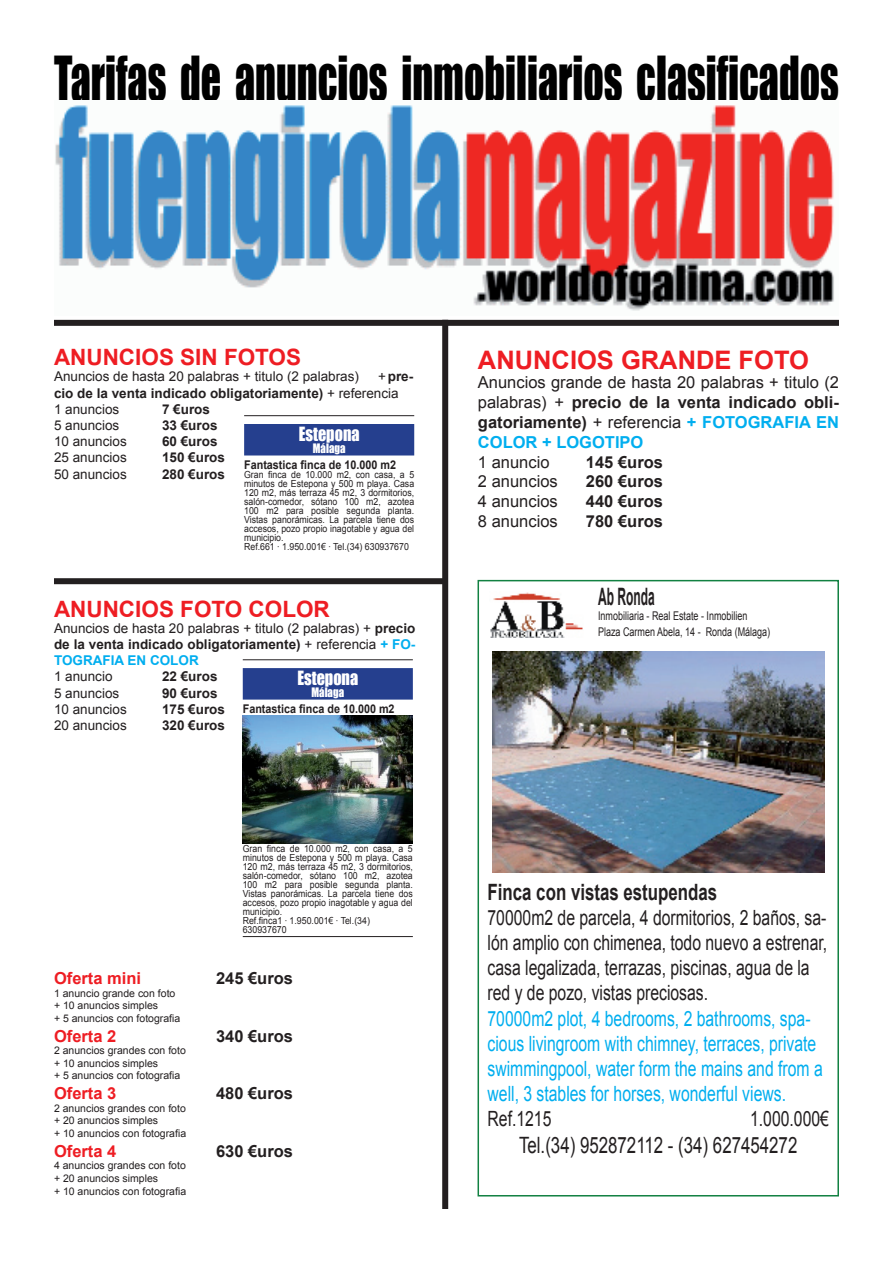
<style>
.page{position:relative;width:893px;height:1263px;background:#fff}
.page>*{position:absolute;margin:0;border:0;box-sizing:border-box;transform-origin:0 0}
.t1{font:57px "Impact";color:#000;scale:.7 1}
.t2{font:700 25.5px "Arial";color:#ee1d23}
.t3{font:700 24px "Arial";color:#231f20;scale:.5 1}
.t4{font:700 22.5px "Arial";color:#ee1d23}
.t5{font:22.5px "Arial";color:#231f20;scale:.75 1}
.t6{font:700 22.5px "Arial";color:#231f20;scale:.75 1}
.t7{font:21px/25.2px "Arial";color:#231f20;scale:.75 1}
.t8{font:21px/25.2px "Arial";color:#00aeef;scale:.75 1}
.t9{font:18px "Impact";color:#fff;scale:.9 1}
.t10{font:16.5px/19.8px "Arial";color:#231f20;text-align:justify}
.t11{font:700 16.5px "Arial";color:#231f20}
.t12{font:700 16.5px "Arial";color:#ee1d23}
.t13{font:13.5px/16.2px "Arial";color:#231f20;text-align:justify}
.t14{font:700 13.5px/16.2px "Arial";color:#231f20}
.t15{font:12px/16.5px "Arial";color:#231f20;scale:.75 1}
.t16{font:700 12px "Arial";color:#231f20;scale:.9 1}
.t17{font:12px "Impact";color:#fff;scale:.9 1}
.t18{font:10.5px/12.6px "Arial";color:#231f20}
.t19{font:9.75px/9px "Arial";color:#231f20;scale:.9 1}
.s1{font-weight:400}
.s2{font-weight:700}
.s3{font-weight:700;color:#00aeef}
</style>
<div class="page">
<img style="left:490px;top:592px;width:93px;height:46px">
<img style="left:492px;top:651px;width:332px;height:221px">
<div style="left:477px;top:580px;width:362px;height:616px;border:2px solid #128142"></div>
<hr style="left:243px;top:659px;width:170px;height:1px;background:#231f20">
<div style="left:243px;top:668px;width:170px;height:32px;background:#253f8e"></div>
<hr style="left:243px;top:936px;width:170px;height:1px;background:#231f20">
<img style="left:243px;top:716px;width:170px;height:127px">
<hr style="left:244px;top:415px;width:170px;height:1px;background:#231f20">
<div style="left:244px;top:424px;width:170px;height:31px;background:#253f8e"></div>
<div style="left:54px;top:320px;width:785px;height:6px;background:#231f20"></div>
<div style="left:442px;top:320px;width:6px;height:889px;background:#231f20"></div>
<div style="left:54px;top:578px;width:389px;height:6px;background:#231f20"></div>
<img style="left:55px;top:105px;width:779px;height:206px">
<h1 class="t1" style="left:54px;top:35px;width:1123px">Tarifas de anuncios inmobiliarios clasificados</h1>
<h3 class="t4" style="left:54px;top:342px;width:249px">ANUNCIOS SIN FOTOS</h3>
<h3 class="t13" style="left:54px;top:369px;width:307px">Anuncios de hasta 20 palabras + titulo (2 palabras)</h3>
<h3 class="t14" style="left:54px;top:369px;width:361px;text-indent:324px"><span class="s1">+</span> pre&shy;cio de la venta indicado obligatoriamente) <span class="s1">+ referencia<br>1 anuncios</span></h3>
<h3 class="t14" style="left:162px;top:401px;width:50px">7 €uros</h3>
<h3 class="t13" style="left:54px;top:417px;width:67px">5 anuncios</h3>
<h3 class="t14" style="left:162px;top:418px;width:57px">33 €uros</h3>
<h3 class="t13" style="left:54px;top:433px;width:74px">10 anuncios</h3>
<h3 class="t14" style="left:162px;top:434px;width:57px">60 €uros</h3>
<h3 class="t13" style="left:54px;top:450px;width:74px">25 anuncios</h3>
<h3 class="t14" style="left:162px;top:450px;width:65px">150 €uros</h3>
<h3 class="t13" style="left:54px;top:466px;width:74px">50 anuncios</h3>
<h3 class="t14" style="left:162px;top:466px;width:65px">280 €uros</h3>
<h3 class="t9" style="left:299px;top:419px;width:69px">Estepona</h3>
<p class="t17" style="left:313px;top:438px;width:38px">Málaga</p>
<p class="t16" style="left:244px;top:457px;width:170px">Fantastica finca de 10.000 m2</p>
<p class="t19" style="left:244px;top:470px;width:190px">Gran finca de 10.000 m2, con casa, a 5 minutos de Estepona y 500 m playa. Casa 120 m2, más terraza 45 m2, 3 dormitorios, salón-comedor, sótano 100 m2, azotea 100 m2 para posible segunda planta.<br>Vistas panorámicas. La parcela tiene dos accesos, pozo propio inagotable y agua del municipio.<br>Ref.661 · 1.950.001€ · Tel.(34) 630937670</p>
<h3 class="t4" style="left:54px;top:594px;width:277px">ANUNCIOS FOTO COLOR</h3>
<h3 class="t13" style="left:54px;top:620px;width:363px">Anuncios de hasta 20 palabras + titulo (2 palabras) + <span class="s2">precio de la venta indicado obligatoriamente)</span> + referencia <span class="s3">+ FO-TOGRAFIA EN COLOR</span></h3>
<h3 class="t13" style="left:54px;top:669px;width:60px">1 anuncio</h3>
<h3 class="t14" style="left:162px;top:669px;width:57px">22 €uros</h3>
<h3 class="t13" style="left:54px;top:685px;width:67px">5 anuncios</h3>
<h3 class="t14" style="left:162px;top:685px;width:57px">90 €uros</h3>
<h3 class="t13" style="left:54px;top:701px;width:74px">10 anuncios</h3>
<h3 class="t14" style="left:162px;top:701px;width:65px">175 €uros</h3>
<h3 class="t13" style="left:54px;top:717px;width:74px">20 anuncios</h3>
<h3 class="t14" style="left:162px;top:717px;width:65px">320 €uros</h3>
<h3 class="t9" style="left:297px;top:663px;width:69px">Estepona</h3>
<p class="t17" style="left:311px;top:682px;width:38px">Málaga</p>
<p class="t16" style="left:243px;top:701px;width:170px">Fantastica finca de 10.000 m2</p>
<p class="t19" style="left:243px;top:844px;width:190px">Gran finca de 10.000 m2, con casa, a 5 minutos de Estepona y 500 m playa. Casa<br>120 m2, más terraza 45 m2, 3 dormitorios, salón-comedor, sótano 100 m2, azotea<br>100 m2 para posible segunda planta.<br>Vistas panorámicas. La parcela tiene dos accesos, pozo propio inagotable y agua del municipio.<br>Ref.finca1 · 1.950.001€ · Tel.(34)<br>630937670</p>
<h3 class="t12" style="left:54px;top:967px;width:89px">Oferta mini</h3>
<h3 class="t11" style="left:216px;top:967px;width:79px">245 €uros</h3>
<p class="t18" style="left:54px;top:987px;width:128px">1 anuncio grande con foto + 10 anuncios simples<br>+ 5 anuncios con fotografia</p>
<h3 class="t12" style="left:54px;top:1025px;width:64px">Oferta 2</h3>
<h3 class="t11" style="left:216px;top:1025px;width:79px">340 €uros</h3>
<p class="t18" style="left:54px;top:1044px;width:133px">2 anuncios grandes con foto + 10 anuncios simples<br>+ 5 anuncios con fotografia</p>
<h3 class="t12" style="left:54px;top:1082px;width:64px">Oferta 3</h3>
<h3 class="t11" style="left:216px;top:1082px;width:79px">480 €uros</h3>
<p class="t18" style="left:54px;top:1102px;width:134px">2 anuncios grandes con foto + 20 anuncios simples<br>+ 10 anuncios con fotografia</p>
<h3 class="t12" style="left:54px;top:1140px;width:64px">Oferta 4</h3>
<h3 class="t11" style="left:216px;top:1140px;width:79px">630 €uros</h3>
<p class="t18" style="left:54px;top:1159px;width:134px">4 anuncios grandes con foto + 20 anuncios simples<br>+ 10 anuncios con fotografia</p>
<h2 class="t2" style="left:478px;top:343px;width:333px">ANUNCIOS GRANDE FOTO</h2>
<h3 class="t10" style="left:478px;top:373px;width:363px">Anuncios grande de hasta 20 palabras + titulo (2 palabras) + <span class="s2">precio de la venta indicado obli&shy;gatoriamente)</span> + referencia <span class="s3">+ FOTOGRAFIA EN COLOR + LOGOTIPO</span></h3>
<h3 class="t10" style="left:478px;top:452px;width:73px">1 anuncio</h3>
<h3 class="t11" style="left:586px;top:451px;width:79px">145 €uros</h3>
<h3 class="t10" style="left:478px;top:472px;width:81px">2 anuncios</h3>
<h3 class="t11" style="left:586px;top:471px;width:79px">260 €uros</h3>
<h3 class="t10" style="left:478px;top:492px;width:81px">4 anuncios</h3>
<h3 class="t11" style="left:586px;top:490px;width:79px">440 €uros</h3>
<h3 class="t10" style="left:478px;top:511px;width:81px">8 anuncios</h3>
<h3 class="t11" style="left:586px;top:510px;width:79px">780 €uros</h3>
<h3 class="t3" style="left:598px;top:581px;width:115px">Ab Ronda</h3>
<p class="t15" style="left:598px;top:608px;width:231px">Inmobiliaria - Real Estate - Inmobilien<br>Plaza Carmen Abela, 14 - Ronda (Málaga)</p>
<h3 class="t6" style="left:488px;top:877px;width:308px">Finca con vistas estupendas</h3>
<h3 class="t7" style="left:488px;top:905px;width:454px">70000m2 de parcela, 4 dormitorios, 2 baños, sa&shy;lón amplio con chimenea, todo nuevo a estrenar, casa legalizada, terrazas, piscinas, agua de la red y de pozo, vistas preciosas.</h3>
<h3 class="t8" style="left:488px;top:1006px;width:448px">70000m2 plot, 4 bedrooms, 2 bathrooms, spa&shy;cious livingroom with chimney, terraces, private swimmingpool, water form the mains and from a well, 3 stables for horses, wonderful views.</h3>
<h3 class="t7" style="left:488px;top:1106px;width:87px">Ref.1215</h3>
<h3 class="t7" style="left:750px;top:1106px;width:107px">1.000.000€</h3>
<h3 class="t5" style="left:519px;top:1131px;width:373px">Tel.(34) 952872112 - (34) 627454272</h3>
</div>
